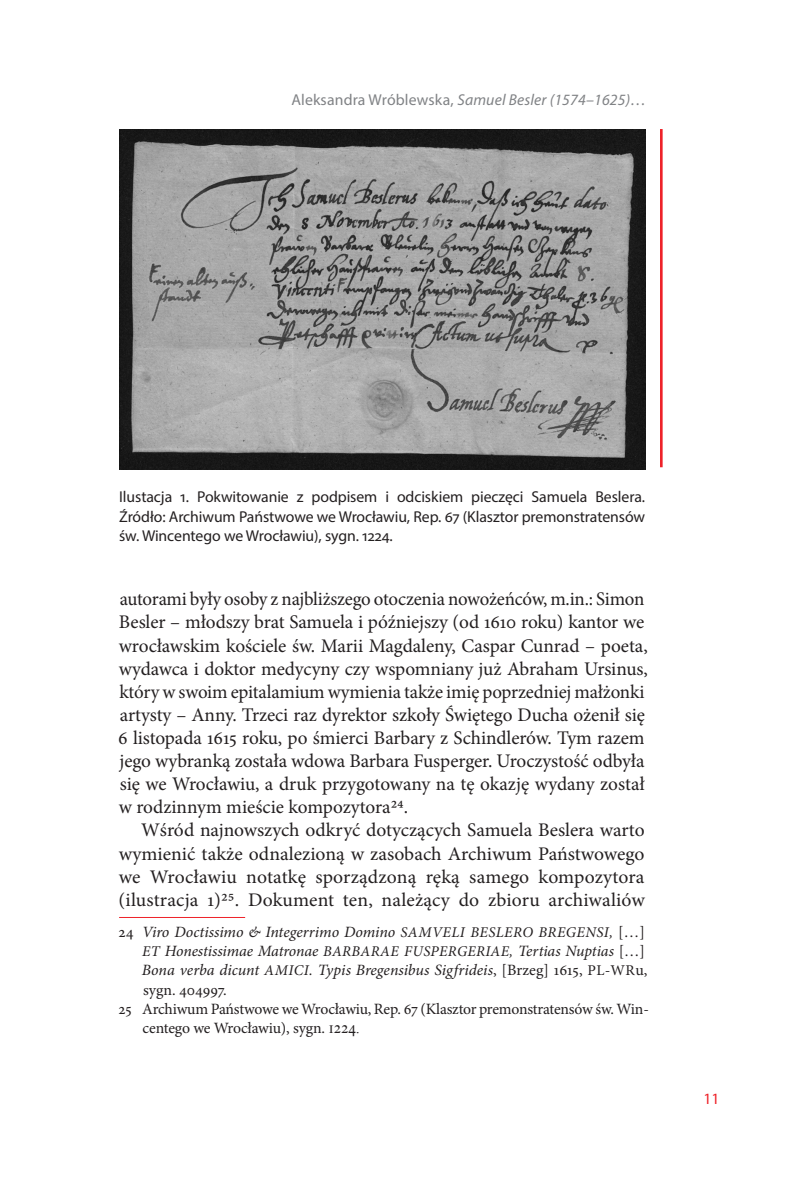
<style>
.page{position:relative;width:794px;height:1191px;background:#fff}
.page>*{position:absolute;margin:0;border:0;box-sizing:border-box;transform-origin:0 0}
.normalny{font:19.25px/23.1px "Minion Pro";letter-spacing:-.005em;color:#231f20}
.przypis{font:italic 15.75px/19.2px "Minion Pro";letter-spacing:-.005em;color:#231f20}
.Podpisy_do_ilustracj{font:15.75px/19.6px "Myriad Pro";letter-spacing:-.005em;color:#231f20;text-align:justify}
.przypis-2{font:15.75px/19.2px "Minion Pro";letter-spacing:-.015em;color:#231f20}
.t1{font:italic 15.75px "Myriad Pro";letter-spacing:.01em;color:#808285}
.t2{font:15.75px "Myriad Pro";color:#ee2229}
.s1{font-style:normal}
.s2{font-size:14.88px}
.s3{font-style:normal;font-size:14.88px}
.s4{font-family:"Times New Roman"}
</style>
<div class="page">
<hr style="left:119px;top:917px;width:126px;height:1px;background:#ee2229">
<img style="left:119px;top:129px;width:526px;height:340px">
<hr style="left:660px;top:129px;width:2px;height:338px;background:#ee2229">
<p class="t1" style="left:291px;top:90px;width:356px"><span class="s1">Aleksandra Wróblewska,</span> Samuel Besler (1574–1625)…</p>
<p class="Podpisy_do_ilustracj" style="left:119px;top:486px;width:527px">Ilustacja 1. Pokwitowanie z podpisem i odciskiem pieczęci Samuela Beslera.<br>Źródło: Archiwum Państwowe we Wrocławiu, Rep. 67 (Klasztor premonstratensów św. Wincentego we Wrocławiu), sygn. 1224.</p>
<p class="normalny" style="left:118px;top:588px;width:531px">autorami były osoby z najbliższego otoczenia nowożeńców, m.in.: Simon Besler – młodszy brat Samuela i późniejszy (od 1610 roku) kantor we wrocławskim kościele św. Marii Magdaleny, Caspar Cunrad – poeta, wydawca i doktor medycyny czy wspomniany już Abraham Ursinus, który w swoim epitalamium wymienia także imię poprzedniej małżonki artysty – Anny. Trzeci raz dyrektor szkoły Świętego Ducha ożenił się 6 listopada 1615 roku, po śmierci Barbary z Schindlerów. Tym razem jego wybranką została wdowa Barbara Fusperger. Uroczystość odbyła się we Wrocławiu, a druk przygotowany na tę okazję wydany został w rodzinnym mieście kompozytora24.</p>
<p class="normalny" style="left:119px;top:819px;width:528px;text-align:justify;text-indent:22px">Wśród najnowszych odkryć dotyczących Samuela Beslera warto wymienić także odnalezioną w zasobach Archiwum Państwowego we Wrocławiu notatkę sporządzoną ręką samego kompozytora (ilustracja 1)25. Dokument ten, należący do zbioru archiwaliów</p>
<p class="przypis" style="left:142px;top:922px;width:507px;text-indent:-23px"><span class="s1">24</span> Viro Doctissimo &amp; Integerrimo Domino <span class="s2">SAMVELI BESLERO BREGENSI,</span> <span class="s1">[…] </span><span class="s2">ET</span> Honestissimae Matronae <span class="s2">BARBARAE FUSPERGERIAE,</span> Tertias Nuptias <span class="s1">[…] </span>Bona verba dicunt <span class="s2">AMICI</span>. Typis Bregensibus Sigfrideis<span class="s1">, [Brzeg] 1615,</span> <span class="s3">PL</span><span class="s1">-</span><span class="s3">WR</span><span class="s1">u, sygn. 404997.</span></p>
<p class="przypis-2" style="left:143px;top:999px;width:506px;text-indent:-24px">25 Archiwum Państwowe we Wrocławiu, Rep. 67 (Klasztor premonstratensów św. Win&shy;centego we Wrocławiu), sygn. <span class="s4">1224.</span></p>
<p class="t2" style="left:703px;top:1088px;width:18px">11</p>
</div>
